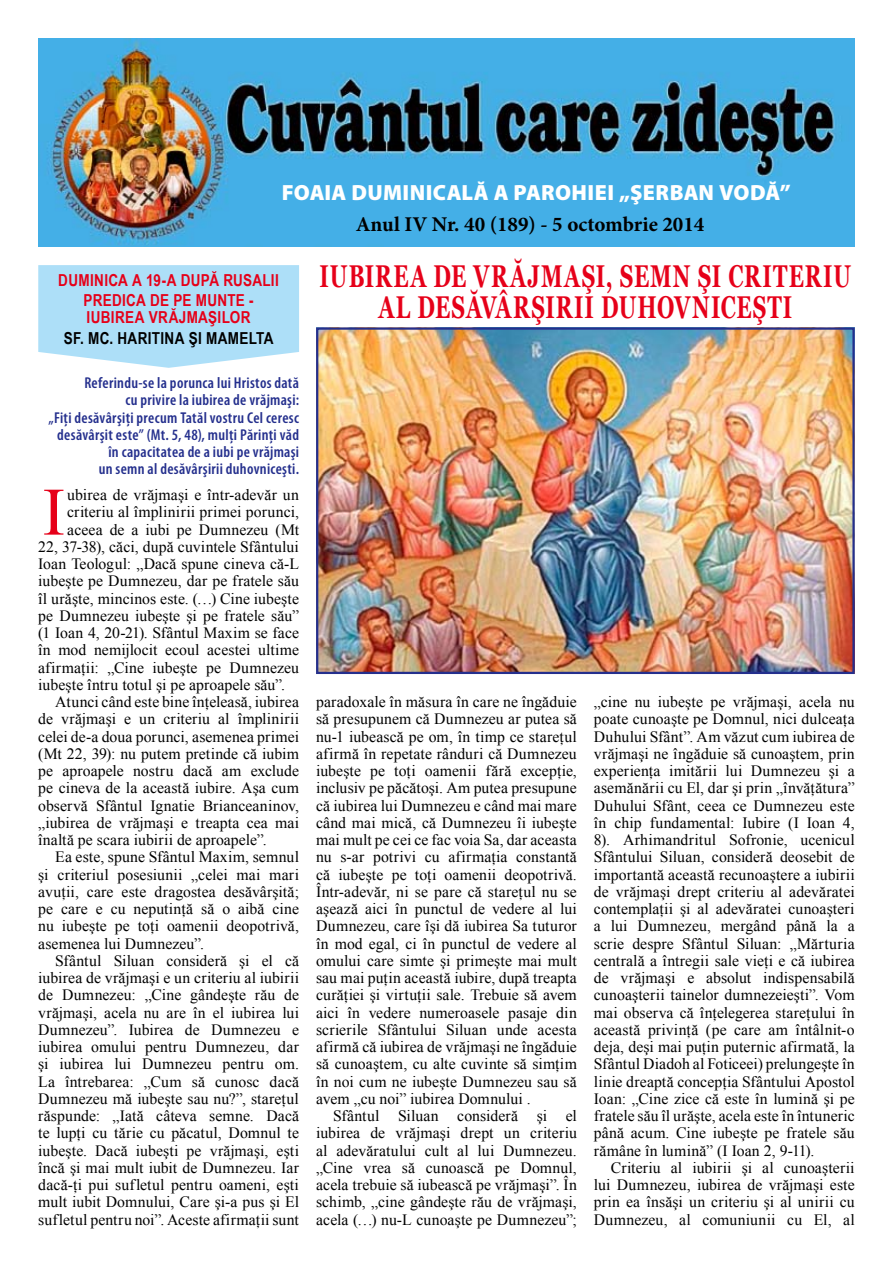
<style>
.page{position:relative;width:893px;height:1263px;background:#fff}
.page>*{position:absolute;margin:0;border:0;box-sizing:border-box;transform-origin:0 0}
.t1{font:67.8px "Times New Roman";color:#e60019}
.t2{font:700 31.5px/31.5px "Georgia";letter-spacing:.055em;color:#e60019;text-align:center;scale:.67 1}
.t3{font:900 22.05px "Myriad Pro";letter-spacing:.015em;color:#fff}
.t4{font:700 21px "Minion Pro";color:#000}
.t5{font:700 16.5px/20.7px "Arial Narrow";letter-spacing:.02em;color:#e60019}
.t6{font:700 16.5px "Arial Narrow";letter-spacing:.02em;color:#000}
.t7{font:15.75px/17.2px "Times New Roman";letter-spacing:.005em;color:#000;text-align:justify}
.t8{font:600 condensed 15.75px/17.2px "Myriad Pro";letter-spacing:.02em;color:#242f8d;text-align:right}
</style>
<div class="page">
<img style="left:38px;top:38px;width:817px;height:209px">
<img style="left:319px;top:330px;width:533px;height:341px">
<div style="left:316px;top:327px;width:539px;height:347px;border:2px solid #242f8d"></div>
<svg style="left:38px;top:265px;width:261px;height:103px;background:#b3e1f8"></svg>
<h3 class="t3" style="left:282px;top:177px;width:510px">FOAIA DUMINICALĂ A PAROHIEI „ŞERBAN VODĂ”</h3>
<p class="t5" style="left:84px;top:269px;width:197px;text-indent:-25px">DUMINICA A 19-A DUPĂ RUSALII<br>PREDICA DE PE MUN</p>
<p class="t5" style="left:87px;top:292px;width:169px;line-height:16.5px;text-align:right">TE -<br>IU BIREA VRĂJMAŞILOR</p>
<p class="t6" style="left:64px;top:325px;width:211px">SF. MC. HARITINA ŞI MAMELTA</p>
<p class="t8" style="left:49px;top:374px;width:252px">Referindu-se la porunca lui Hristos dată<br>cu privire la iubirea de vrăjmaşi:<br>„Fiţi desăvârşiţi precum Tatăl vostru Cel ceresc desăvârşit este” (Mt. 5, 48), mulţi Părinţi văd în capacitatea de a iubi pe vrăjmaşi<br>un semn al desăvârşirii duhovniceşti.</p>
<h1 class="t1" style="left:43px;top:466px;width:24px">I</h1>
<p class="t7" style="left:67px;top:486px;width:233px">ubirea de vrăjmaşi e într-adevăr un</p>
<p class="t7" style="left:67px;top:503px;width:233px">criteriu al împlinirii primei porunci,</p>
<p class="t7" style="left:67px;top:520px;width:233px">aceea de a iubi pe Dumnezeu (Mt</p>
<p class="t7" style="left:38px;top:538px;width:262px">22, 37-38), căci, după cuvintele Sfântului</p>
<p class="t7" style="left:38px;top:555px;width:262px">Ioan Teologul: „Dacă spune cineva că-L</p>
<p class="t7" style="left:38px;top:572px;width:262px">iubeşte pe Dumnezeu, dar pe fratele său</p>
<p class="t7" style="left:38px;top:589px;width:262px">îl urăşte, mincinos este. (…) Cine iubeşte</p>
<p class="t7" style="left:38px;top:607px;width:262px">pe Dumnezeu iubeşte şi pe fratele său”</p>
<p class="t7" style="left:38px;top:624px;width:262px">(1 Ioan 4, 20-21). Sfântul Maxim se face</p>
<p class="t7" style="left:38px;top:641px;width:262px">în mod nemijlocit ecoul acestei ultime</p>
<p class="t7" style="left:38px;top:658px;width:262px">afirmaţii: „Cine iubeşte pe Dumnezeu</p>
<p class="t7" style="left:38px;top:676px;width:248px">iubeşte întru totul şi pe aproapele său”.</p>
<p class="t7" style="left:55px;top:693px;width:245px">Atunci când este bine înţeleasă, iubirea</p>
<p class="t7" style="left:38px;top:710px;width:262px">de vrăjmaşi e un criteriu al împlinirii</p>
<p class="t7" style="left:38px;top:727px;width:262px">celei de-a doua porunci, asemenea primei</p>
<p class="t7" style="left:38px;top:745px;width:262px">(Mt 22, 39): nu putem pretinde că iubim</p>
<p class="t7" style="left:38px;top:762px;width:262px">pe aproapele nostru dacă am exclude</p>
<p class="t7" style="left:38px;top:779px;width:262px">pe cineva de la această iubire. Aşa cum</p>
<p class="t7" style="left:38px;top:796px;width:262px">observă Sfântul Ignatie Brianceaninov,</p>
<p class="t7" style="left:38px;top:814px;width:262px">„iubirea de vrăjmaşi e treapta cea mai</p>
<p class="t7" style="left:38px;top:831px;width:230px">înaltă pe scara iubirii de aproapele”.</p>
<p class="t7" style="left:55px;top:848px;width:245px">Ea este, spune Sfântul Maxim, semnul</p>
<p class="t7" style="left:38px;top:865px;width:262px">şi criteriul posesiunii „celei mai mari</p>
<p class="t7" style="left:38px;top:883px;width:262px">avuţii, care este dragostea desăvârşită;</p>
<p class="t7" style="left:38px;top:900px;width:262px">pe care e cu neputinţă să o aibă cine</p>
<p class="t7" style="left:38px;top:917px;width:262px">nu iubeşte pe toţi oamenii deopotrivă,</p>
<p class="t7" style="left:38px;top:934px;width:167px">asemenea lui Dumnezeu”.</p>
<p class="t7" style="left:55px;top:952px;width:245px">Sfântul Siluan consideră şi el că</p>
<p class="t7" style="left:38px;top:969px;width:262px">iubirea de vrăjmaşi e un criteriu al iubirii</p>
<p class="t7" style="left:38px;top:986px;width:262px">de Dumnezeu: „Cine gândeşte rău de</p>
<p class="t7" style="left:38px;top:1003px;width:262px">vrăjmaşi, acela nu are în el iubirea lui</p>
<p class="t7" style="left:38px;top:1021px;width:262px">Dumnezeu”. Iubirea de Dumnezeu e</p>
<p class="t7" style="left:38px;top:1038px;width:262px">iubirea omului pentru Dumnezeu, dar</p>
<p class="t7" style="left:38px;top:1055px;width:262px">şi iubirea lui Dumnezeu pentru om.</p>
<p class="t7" style="left:38px;top:1072px;width:262px">La întrebarea: „Cum să cunosc dacă</p>
<p class="t7" style="left:38px;top:1090px;width:262px">Dumnezeu mă iubeşte sau nu?”, stareţul</p>
<p class="t7" style="left:38px;top:1107px;width:262px">răspunde: „Iată câteva semne. Dacă</p>
<p class="t7" style="left:38px;top:1124px;width:262px">te lupţi cu tărie cu păcatul, Domnul te</p>
<p class="t7" style="left:38px;top:1141px;width:262px">iubeşte. Dacă iubeşti pe vrăjmaşi, eşti</p>
<p class="t7" style="left:38px;top:1159px;width:262px">încă şi mai mult iubit de Dumnezeu. Iar</p>
<p class="t7" style="left:38px;top:1176px;width:262px">dacă-ţi pui sufletul pentru oameni, eşti</p>
<p class="t7" style="left:38px;top:1193px;width:262px">mult iubit Domnului, Care şi-a pus şi El</p>
<p class="t7" style="left:38px;top:1210px;width:262px">sufletul pentru noi”. Aceste afirmaţii sunt</p>
<h3 class="t4" style="left:356px;top:210px;width:350px">Anul IV Nr. 40 (189) - 5 octombrie 2014</h3>
<h2 class="t2" style="left:320px;top:260px;width:795px">IUBIREA DE VRĂJMAŞI, SEMN ŞI CRITERIU<br>AL DESĂVÂRŞIRII DUHOVNICEŞTI</h2>
<p class="t7" style="left:316px;top:693px;width:262px">paradoxale în măsura în care ne îngăduie să presupunem că Dumnezeu ar putea să nu-1 iubească pe om, în timp ce stareţul afirmă în repetate rânduri că Dumnezeu iubeşte pe toţi oamenii fără excepţie, inclusiv pe păcătoşi. Am putea presupune că iubirea lui Dumnezeu e când mai mare când mai mică, că Dumnezeu îi iubeşte mai mult pe cei ce fac voia Sa, dar aceasta nu s-ar potrivi cu afirmaţia constantă că iubeşte pe toţi oamenii deopotrivă.<br>Într-adevăr, ni se pare că stareţul nu se aşează aici în punctul de vedere al lui Dumnezeu, care îşi dă iubirea Sa tuturor în mod egal, ci în punctul de vedere al omului care simte şi primeşte mai mult sau mai puţin această iubire, după treapta curăţiei şi virtuţii sale. Trebuie să avem aici în vedere numeroasele pasaje din scrierile Sfântului Siluan unde acesta afirmă că iubirea de vrăjmaşi ne îngăduie să cunoaştem, cu alte cuvinte să simţim în noi cum ne iubeşte Dumnezeu sau să avem „cu noi” iubirea Domnului .</p>
<p class="t7" style="left:316px;top:1107px;width:262px;text-indent:17px">Sfântul Siluan consideră şi el iubirea de vrăjmaşi drept un criteriu al adevăratului cult al lui Dumnezeu. „Cine vrea să cunoască pe Domnul, acela trebuie să iubească pe vrăjmaşi”. În schimb, „cine gândeşte rău de vrăjmaşi, acela (…) nu-L cunoaşte pe Dumnezeu”;</p>
<p class="t7" style="left:594px;top:693px;width:262px">„cine nu iubeşte pe vrăjmaşi, acela nu poate cunoaşte pe Domnul, nici dulceaţa Duhului Sfânt”. Am văzut cum iubirea de vrăjmaşi ne îngăduie să cunoaştem, prin experienţa imitării lui Dumnezeu şi a asemănării cu El, dar şi prin „învăţătura” Duhului Sfânt, ceea ce Dumnezeu este în chip fundamental: Iubire (I Ioan 4, 8). Arhimandritul Sofronie, ucenicul Sfântului Siluan, consideră deosebit de importantă această recunoaştere a iubirii de vrăjmaşi drept criteriu al adevăratei contemplaţii şi al adevăratei cunoaşteri a lui Dumnezeu, mergând până la a scrie despre Sfântul Siluan: „Mărturia centrală a întregii sale vieţi e că iubirea de vrăjmaşi e absolut indispensabilă cunoaşterii tainelor dumnezeieşti”. Vom mai observa că înţelegerea stareţului în această privinţă (pe care am întâlnit-o deja, deşi mai puţin puternic afirmată, la Sfântul Diadoh al Foticeei) prelungeşte în linie dreaptă concepţia Sfântului Apostol Ioan: „Cine zice că este în lumină şi pe fratele său îl urăşte, acela este în întuneric până acum. Cine iubeşte pe fratele său rămâne în lumină” (I Ioan 2, 9-11).</p>
<p class="t7" style="left:594px;top:1159px;width:262px;text-indent:17px">Criteriu al iubirii şi al cunoaşterii lui Dumnezeu, iubirea de vrăjmaşi este prin ea însăşi un criteriu şi al unirii cu Dumnezeu, al comuniunii cu El, al</p>
</div>
